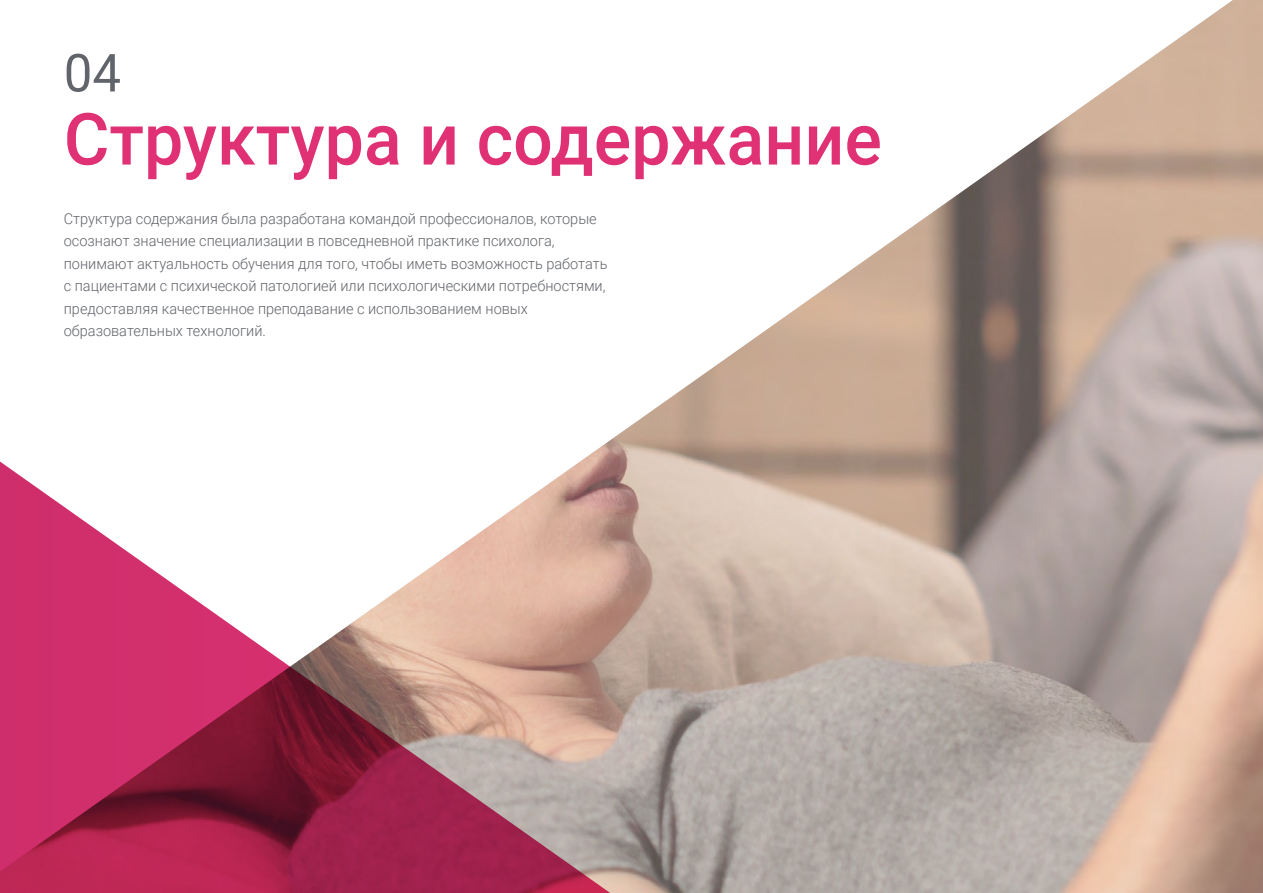
<style>
.page{position:relative;width:1263px;height:893px;background:#fff}
.page>*{position:absolute;margin:0;border:0;box-sizing:border-box;transform-origin:0 0}
.t1{font:500 72px "Roboto";color:#df3174}
.t2{font:52.5px "Roboto";color:#61646a}
.t3{font:300 15px/22.5px "Roboto";color:#61646a}
</style>
<div class="page">
<img style="left:602px;top:0;width:661px;height:893px">
<svg style="left:0;top:446px;width:640px;height:447px"></svg>
<h2 class="t2" style="left:64px;top:36px;width:59px">04</h2>
<h1 class="t1" style="left:64px;top:89px;width:820px">Структура и содержание</h1>
<p class="t3" style="left:64px;top:207px;width:545px">Структура содержания была разработана командой профессионалов, которые осознают значение специализации в повседневной практике психолога, понимают актуальность обучения для того, чтобы иметь возможность работать с пациентами с психической патологией или психологическими потребностями, предоставляя качественное преподавание с использованием новых образовательных технологий.</p>
</div>
